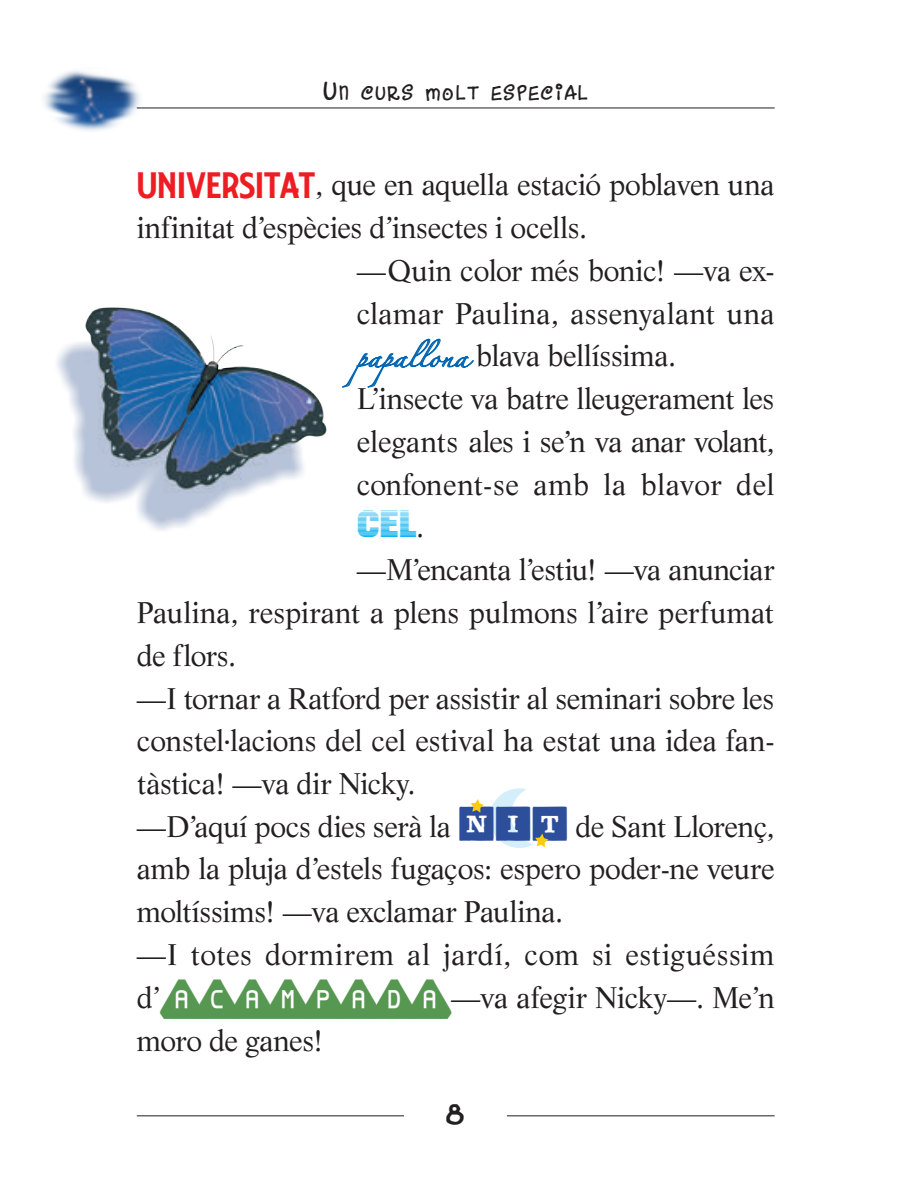
<style>
.page{position:relative;width:907px;height:1187px;background:#fff}
.page>*{position:absolute;margin:0;border:0;box-sizing:border-box;transform-origin:0 0}
.t1{font:45px "Dance Party";color:#231f20}
.t2{font:38.25px "Linear Gothic";color:#00aeef}
.t3{font:30.38px "Dance Party";letter-spacing:.055em;color:#231f20}
.t4{font:29.25px/42.8px "Life";letter-spacing:-.01em;color:#231f20}
.t5{font:29.25px "Life";letter-spacing:.01em;color:#231f20}
.s1{font-size:40.5px}
.s2{font-family:"Collegiate";font-size:38.25px;color:#ee1d23}
.s3{font-family:"Zapfino";font-style:italic;font-size:16.2px;color:#0166b3}
.s4{font-family:"Life";font-size:29.25px;color:#231f20}
.s5{font-family:"P22 Toy Box Blocks Solid";font-weight:700;font-size:42.75px;color:#2d4f9b}
.s6{font-family:"Pyrabet";font-size:49.5px;color:#569751}
</style>
<div class="page">
<img style="left:57px;top:307px;width:270px;height:224px">
<svg style="left:342px;top:338px;width:132px;height:50px"></svg>
<svg style="left:471px;top:799px;width:13px;height:14px"></svg>
<svg style="left:490px;top:788px;width:58px;height:60px"></svg>
<hr style="left:137px;top:1115px;width:638px;height:1px;background:#231f20">
<div style="left:405px;top:1084px;width:102px;height:64px;background:#fff"></div>
<hr style="left:137px;top:108px;width:638px;height:1px;background:#231f20">
<img style="left:44px;top:70px;width:103px;height:61px">
<p class="t3" style="left:324px;top:76px;width:265px"><span class="s1">U</span>n cUrs molt especial</p>
<p class="t4" style="left:137px;top:163px;width:639px"><span class="s2">UNIVERSITAT</span>, que en aquella estació poblaven una</p>
<p class="t4" style="left:137px;top:206px;width:452px">infinitat d’espècies d’insectes i ocells.</p>
<p class="t4" style="left:357px;top:249px;width:419px">—Quin color més bonic! —va ex-</p>
<p class="t5" style="left:357px;top:295px;width:419px">clamar Paulina, assenyalant una</p>
<p class="t4" style="left:357px;top:334px;width:321px"><span class="s3">papallona</span>blava bellíssima.</p>
<p class="t4" style="left:357px;top:377px;width:419px">L’insecte va batre lleugerament les</p>
<p class="t4" style="left:357px;top:420px;width:419px">elegants ales i se’n va anar volant,</p>
<p class="t5" style="left:357px;top:466px;width:419px">confonent-se amb la blavor del</p>
<h2 class="t2" style="left:357px;top:504px;width:69px">CEL<span class="s4">.</span></h2>
<p class="t4" style="left:137px;top:548px;width:639px;text-indent:220px">—M’encanta l’estiu! —va anunciar Paulina, respirant a plens pulmons l’aire perfumat de flors.<br>—I tornar a Ratford per assistir al seminari sobre les constel·lacions del cel estival ha estat una idea fan&shy;tàstica! —va dir Nicky.<br>—D’aquí pocs dies serà la <span class="s5">nit</span> de Sant Llorenç, amb la pluja d’estels fugaços: espero poder-ne veure moltíssims! —va exclamar Paulina.<br>—I totes dormirem al jardí, com si estiguéssim d’<span class="s6">ACAMPADA</span> —va afegir Nicky—. Me’n moro de ganes!</p>
<h1 class="t1" style="left:446px;top:1090px;width:20px">8</h1>
</div>
